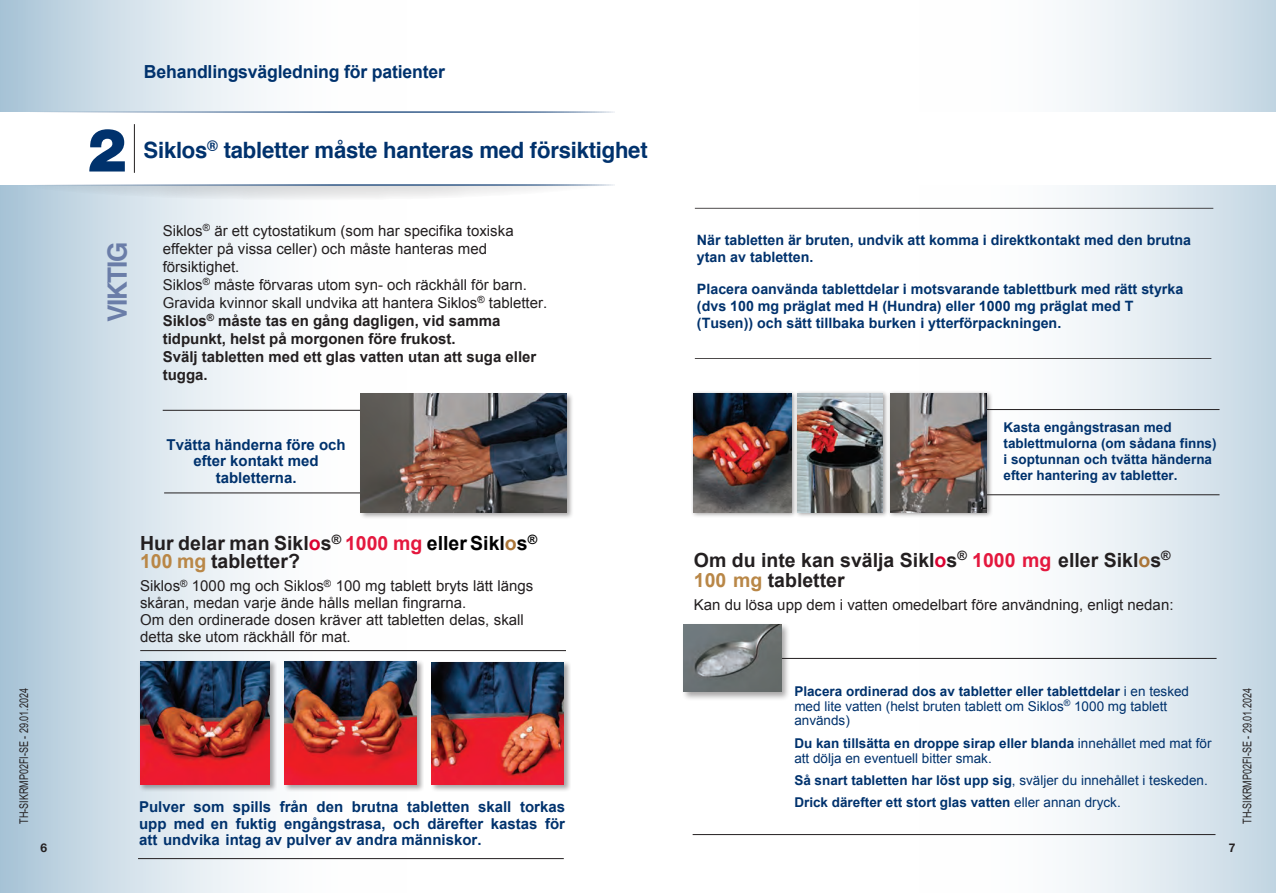
<style>
.page{position:relative;width:1276px;height:893px;background:#fff}
.page>*{position:absolute;margin:0;border:0;box-sizing:border-box;transform-origin:0 0}
.t1{font:900 60px "Helvetica Neue";color:#00326d}
.t2{font:700 26.55px "Helvetica";letter-spacing:-.045em;color:#6a7da8}
.t3{font:700 22.5px "Helvetica";letter-spacing:-.01em;color:#00326d}
.t4{font:700 19.5px/18px "Arial";color:#231f20}
.t5{font:700 18px "Arial";letter-spacing:-.01em;color:#00326d}
.t6{font:15px/18px "Arial";color:#231f20}
.t7{font:15px/17.1px "Arial";color:#231f20}
.t8{font:700 15px/16.5px "Arial";color:#00326d;text-align:center}
.t9{font:700 14.25px/17.1px "Arial";color:#00326d}
.t10{font:700 13.5px/16.2px "Arial";color:#00326d}
.t11{font:13.5px/14.9px "Arial";color:#00326d}
.t12{font:12px "Arial";color:#231f20;scale:.75 1}
.t13{font:700 12px "Helvetica Neue";color:#231f20}
.s1{font-weight:700}
.s2{color:#db0030}
.s3{color:#e4183e}
.s4{color:#000}
.s5{color:#aa7538}
.s6{color:#b98747}
.s7{font-weight:400}
</style>
<div class="page">
<div style="left:918px;top:0;width:358px;height:893px;background:linear-gradient(to right,#fff,#cbdce7)"></div>
<div style="left:0;top:0;width:406px;height:893px;background:linear-gradient(to right,#b4ccdc,#fff)"></div>
<svg style="left:0;top:157px;width:625px;height:44px"></svg>
<div style="left:0;top:112px;width:1276px;height:73px;background:#fff"></div>
<hr style="left:23px;top:111px;width:592px;height:2px;background:#00326d">
<hr style="left:23px;top:184px;width:592px;height:2px;background:#00326d">
<hr style="left:134px;top:124px;width:1px;height:49px;background:#231f20">
<hr style="left:164px;top:493px;width:321px;height:1px;background:#231f20">
<hr style="left:163px;top:410px;width:344px;height:1px;background:#231f20">
<hr style="left:140px;top:650px;width:426px;height:1px;background:#231f20">
<hr style="left:138px;top:858px;width:426px;height:1px;background:#231f20">
<div style="left:359px;top:392px;width:214px;height:128px;background:#231f20;opacity:.4"></div>
<img style="left:360px;top:394px;width:206px;height:118px">
<div style="left:283px;top:660px;width:141px;height:132px;background:#231f20;opacity:.4"></div>
<img style="left:285px;top:661px;width:132px;height:124px">
<div style="left:139px;top:660px;width:138px;height:132px;background:#231f20;opacity:.4"></div>
<img style="left:140px;top:661px;width:130px;height:124px">
<div style="left:430px;top:661px;width:141px;height:131px;background:#231f20;opacity:.4"></div>
<img style="left:432px;top:662px;width:132px;height:123px">
<hr style="left:695px;top:358px;width:516px;height:1px;background:#231f20">
<hr style="left:695px;top:208px;width:518px;height:1px;background:#231f20">
<hr style="left:965px;top:494px;width:254px;height:1px;background:#231f20">
<hr style="left:965px;top:409px;width:254px;height:1px;background:#231f20">
<hr style="left:692px;top:834px;width:523px;height:1px;background:#231f20">
<hr style="left:694px;top:658px;width:522px;height:1px;background:#231f20">
<div style="left:690px;top:390px;width:107px;height:128px;background:#231f20;opacity:.45"></div>
<img style="left:694px;top:394px;width:97px;height:118px">
<div style="left:887px;top:390px;width:106px;height:128px;background:#231f20;opacity:.45"></div>
<img style="left:890px;top:394px;width:97px;height:118px">
<div style="left:794px;top:390px;width:95px;height:128px;background:#231f20;opacity:.45"></div>
<img style="left:798px;top:394px;width:85px;height:118px">
<div style="left:681px;top:622px;width:109px;height:79px;background:#231f20;opacity:.4"></div>
<img style="left:683px;top:624px;width:98px;height:68px">
<p class="t1" style="left:87px;top:114px;width:41px">2</p>
<p class="t5" style="left:144px;top:60px;width:302px">Behandlingsvägledning för patienter</p>
<p class="t3" style="left:144px;top:132px;width:505px">Siklos<sup>®</sup> tabletter måste hanteras med försiktighet</p>
<p class="t2" style="left:96px;top:322px;width:83px;rotate:-90deg">VIKTIG</p>
<p class="t6" style="left:163px;top:222px;width:386px">Siklos<sup>®</sup> är ett cytostatikum (som har specifika toxiska effekter på vissa celler) och måste hanteras med försiktighet.<br>Siklos<sup>®</sup> måste förvaras utom syn- och räckhåll för barn.<br>Gravida kvinnor skall undvika att hantera Siklos<sup>®</sup> tabletter.<br><span class="s1">Siklos</span><sup>®</sup> <span class="s1">måste tas en gång dagligen, vid samma tidpunkt, helst på morgonen före frukost.<br>Svälj tabletten med ett glas vatten utan att suga eller tugga.</span></p>
<p class="t8" style="left:166px;top:437px;width:181px">Tvätta händerna före och efter kontakt med tabletterna.</p>
<p class="t4" style="left:140px;top:535px;width:398px">Hur delar man Sikl<span class="s2">o</span>s<sup>®</sup> <span class="s3">1000 mg</span> <span class="s4">eller Sikl</span><span class="s5">o</span><span class="s4">s</span><sup>®<br></sup><span class="s6">100 mg</span> tabletter?</p>
<p class="t7" style="left:140px;top:578px;width:395px">Siklos<sup>®</sup> 1000 mg och Siklos<sup>®</sup> 100 mg tablett bryts lätt längs skåran, medan varje ände hålls mellan fingrarna.<br>Om den ordinerade dosen kräver att tabletten delas, skall detta ske utom räckhåll för mat.</p>
<p class="t9" style="left:697px;top:232px;width:496px">När tabletten är bruten, undvik att komma i direktkontakt med den brutna ytan av tabletten.</p>
<p class="t9" style="left:697px;top:281px;width:488px">Placera oanvända tablettdelar i motsvarande tablettburk med rätt styrka (dvs 100 mg präglat med H (Hundra) eller 1000 mg präglat med T (Tusen)) och sätt tillbaka burken i ytterförpackningen.</p>
<p class="t10" style="left:1003px;top:419px;width:215px">Kasta engångstrasan med tablettmulorna (om sådana finns) i soptunnan och tvätta händerna efter hantering av tabletter.</p>
<p class="t4" style="left:694px;top:550px;width:478px;line-height:20.1px">Om du inte kan svälja Sikl<span class="s2">o</span>s<sup>®</sup> <span class="s3">1000 mg</span> eller Sikl<span class="s5">o</span>s<sup>®<br></sup><span class="s6">100 mg</span> tabletter</p>
<p class="t7" style="left:694px;top:596px;width:481px">Kan du lösa upp dem i vatten omedelbart före användning, enligt nedan:</p>
<p class="t11" style="left:794px;top:684px;width:396px"><span class="s1">Placera ordinerad dos av tabletter eller tablettdelar</span> i en tesked med lite vatten (helst bruten tablett om Siklos<sup>®</sup> 1000 mg tablett används)</p>
<p class="t11" style="left:794px;top:736px;width:419px"><span class="s1">Du kan tillsätta en droppe sirap eller blanda</span> innehållet med mat för att dölja en eventuell bitter smak.</p>
<p class="t10" style="left:794px;top:769px;width:415px;line-height:22.4px">Så snart tabletten har löst upp sig<span class="s7">, sväljer du innehållet i teskeden.<br></span>Drick därefter ett stort glas vatten <span class="s7">eller annan dryck.</span></p>
<p class="t12" style="left:16px;top:824px;width:182px;rotate:-90deg">TH-SIKRMP02FI-SE - 29.01.2024</p>
<p class="t12" style="left:1239px;top:824px;width:182px;rotate:-90deg">TH-SIKRMP02FI-SE - 29.01.2024</p>
<p class="t8" style="left:139px;top:799px;width:427px;text-align:justify">Pulver som spills från den brutna tabletten skall torkas upp med en fuktig engångstrasa, och därefter kastas för att undvika intag av pulver av andra människor.</p>
<p class="t13" style="left:40px;top:839px;width:8px">6</p>
<p class="t13" style="left:1229px;top:839px;width:8px">7</p>
</div>
